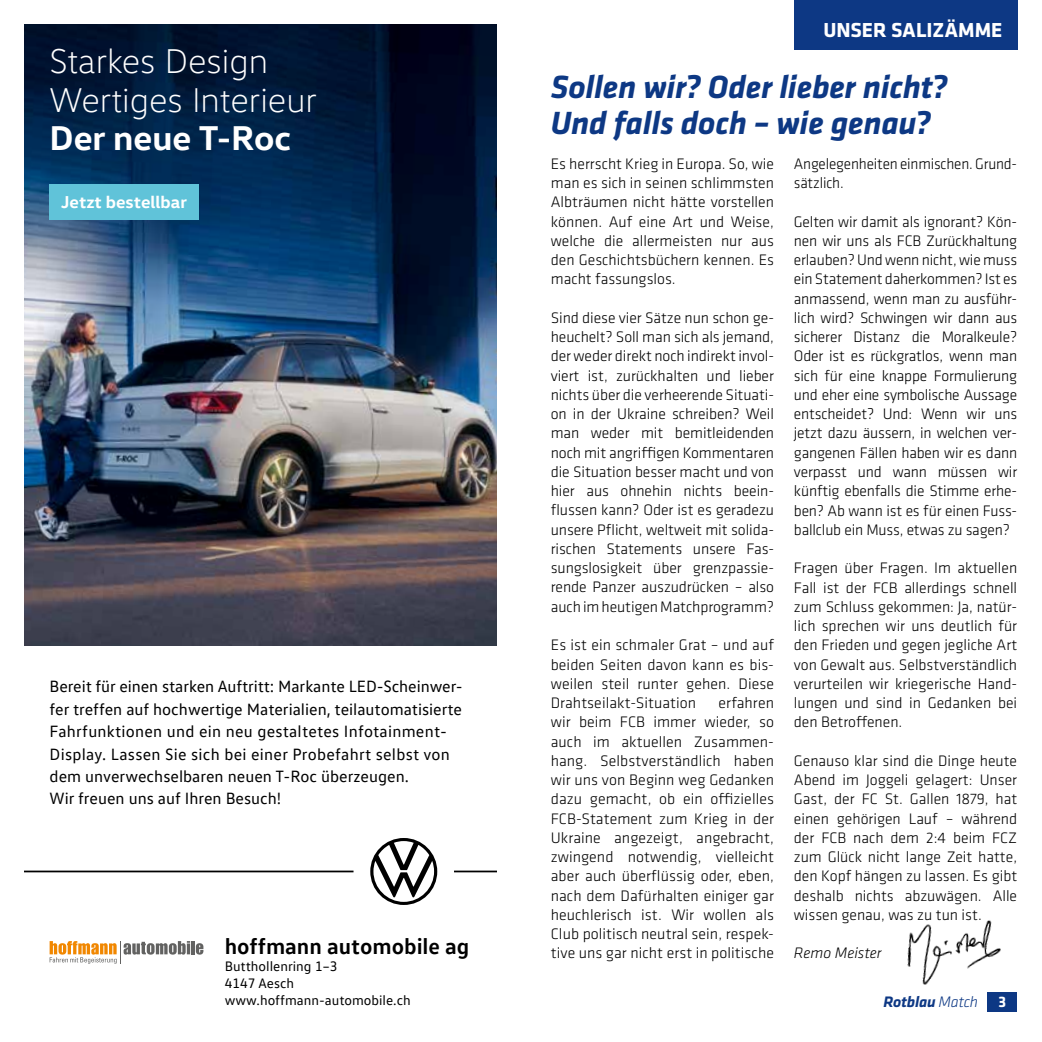
<style>
.page{position:relative;width:1042px;height:1042px;background:#fff}
.page>*{position:absolute;margin:0;border:0;box-sizing:border-box;transform-origin:0 0}
.t1{font:300 35px/38.5px "VW Head";color:#fff}
.t2{font:700 35px "VW Head";color:#fff}
.t3{font:italic 700 33.25px/36.8px "Klavika";letter-spacing:-.005em;color:#0d3884}
.t4{font:700 22.75px "VW Text";color:#000}
.t5{font:700 21px "Klavika";letter-spacing:-.005em;color:#fff}
.t6{font:700 17.5px "VW Head";color:#fff}
.t7{font:16.62px/22.4px "VW Text";color:#000}
.t8{font:300 15.75px/19.2px "Klavika";color:#000;text-align:justify}
.t9{font:italic 700 15.75px "Klavika";letter-spacing:-.015em;color:#0d3884}
.t10{font:italic 300 15.75px "Klavika";color:#000}
.t11{font:700 15.75px "Klavika";color:#fff}
.t12{font:14px/16.8px "VW Text";color:#000}
.s1{font-weight:300}
</style>
<div class="page">
<div style="left:987px;top:992px;width:30px;height:20px;background:#0d3884"></div>
<img style="left:25px;top:25px;width:471px;height:939px">
<div style="left:794px;top:0;width:223px;height:50px;background:#0d3884"></div>
<img style="left:907px;top:920px;width:94px;height:65px">
<h1 class="t1" style="left:50px;top:42px;width:269px">Starkes Design<br>Wertiges Interieur</h1>
<h1 class="t2" style="left:50px;top:116px;width:243px">Der neue T-Roc</h1>
<p class="t6" style="left:61px;top:191px;width:127px">Jetzt bestellbar</p>
<p class="t7" style="left:50px;top:675px;width:414px">Bereit für einen starken Auftritt: Markante LED-Scheinwer&shy;fer treffen auf hochwertige Materialien, teilautomatisierte Fahrfunktionen und ein neu gestaltetes Infotainment-Display. Lassen Sie sich bei einer Probefahrt selbst von dem unverwechselbaren neuen T-Roc überzeugen.<br>Wir freuen uns auf Ihren Besuch!</p>
<h3 class="t4" style="left:225px;top:931px;width:246px">hoffmann automobile ag</h3>
<p class="t12" style="left:225px;top:957px;width:188px">Butthollenring 1–3<br>4147 Aesch www.hoffmann-automobile.ch</p>
<h3 class="t5" style="left:823px;top:15px;width:180px">UNSER SALIZÄMME</h3>
<h2 class="t3" style="left:551px;top:67px;width:398px">Sollen wir? Oder lieber nicht?<br>Und falls doch – wie genau?</h2>
<p class="t8" style="left:551px;top:154px;width:225px">Es herrscht Krieg in Europa. So, wie man es sich in seinen schlimmsten Albträumen nicht hätte vorstellen können. Auf eine Art und Weise, welche die allermeisten nur aus den Geschichtsbüchern kennen. Es macht fassungslos.</p>
<p class="t8" style="left:551px;top:308px;width:225px">Sind diese vier Sätze nun schon ge&shy;heuchelt? Soll man sich als jemand, der weder direkt noch indirekt invol&shy;viert ist, zurückhalten und lieber nichts über die verheerende Situati&shy;on in der Ukraine schreiben? Weil man weder mit bemitleidenden noch mit angriffigen Kommentaren die Situation besser macht und von hier aus ohnehin nichts beein&shy;flussen kann? Oder ist es geradezu unsere Pflicht, weltweit mit solida&shy;rischen Statements unsere Fas&shy;sungslosigkeit über grenzpassie&shy;rende Panzer auszudrücken – also auch im heutigen Matchprogramm?</p>
<p class="t8" style="left:551px;top:635px;width:225px">Es ist ein schmaler Grat – und auf beiden Seiten davon kann es bis&shy;weilen steil runter gehen. Diese Drahtseilakt-Situation</p>
<p class="t8" style="left:551px;top:693px;width:225px;text-indent:168px">erfahren wir beim FCB immer wieder, so auch im aktuellen Zusammen&shy;hang. Selbstverständlich haben wir uns von Beginn weg Gedanken dazu gemacht, ob ein offizielles FCB-Statement zum Krieg in der Ukraine angezeigt, angebracht, zwingend notwendig, vielleicht aber auch überflüssig oder, eben, nach dem Dafürhalten einiger gar heuchlerisch ist. Wir wollen als Club politisch neutral sein, respek&shy;tive uns gar nicht erst in politische</p>
<p class="t8" style="left:794px;top:154px;width:225px">Angelegenheiten einmischen. Grund&shy;sätzlich.</p>
<p class="t8" style="left:794px;top:212px;width:225px">Gelten wir damit als ignorant? Kön&shy;nen wir uns als FCB Zurückhaltung erlauben? Und wenn nicht, wie muss ein Statement daherkommen? Ist es anmassend, wenn man zu ausführ&shy;lich wird? Schwingen wir dann aus sicherer Distanz die Moralkeule?<br>Oder ist es rückgratlos, wenn man sich für eine knappe Formulierung und eher eine symbolische Aussage entscheidet? Und: Wenn wir uns jetzt dazu äussern, in welchen ver&shy;gangenen Fällen haben wir es dann verpasst und wann müssen wir künftig ebenfalls die Stimme erhe&shy;ben? Ab wann ist es für einen Fuss&shy;ballclub ein Muss, etwas zu sagen?</p>
<p class="t8" style="left:794px;top:558px;width:225px">Fragen über Fragen. Im aktuellen Fall ist der FCB allerdings schnell zum Schluss gekommen: Ja, natür&shy;lich sprechen wir uns deutlich für den Frieden und gegen jegliche Art von Gewalt aus. Selbstverständlich verurteilen wir kriegerische Hand&shy;lungen und sind in Gedanken bei den Betroffenen.</p>
<p class="t8" style="left:794px;top:751px;width:225px">Genauso klar sind die Dinge heute Abend im Joggeli gelagert: Unser Gast, der FC St. Gallen 1879, hat einen gehörigen Lauf – während der FCB nach dem 2:4 beim FCZ zum Glück nicht lange Zeit hatte, den Kopf hängen zu lassen. Es gibt deshalb nichts abzuwägen. Alle wissen genau, was zu tun ist.</p>
<p class="t10" style="left:794px;top:943px;width:89px">Remo Meister</p>
<p class="t9" style="left:883px;top:990px;width:96px">Rotblau <span class="s1">Match</span></p>
<p class="t11" style="left:998px;top:990px;width:9px">3</p>
</div>
